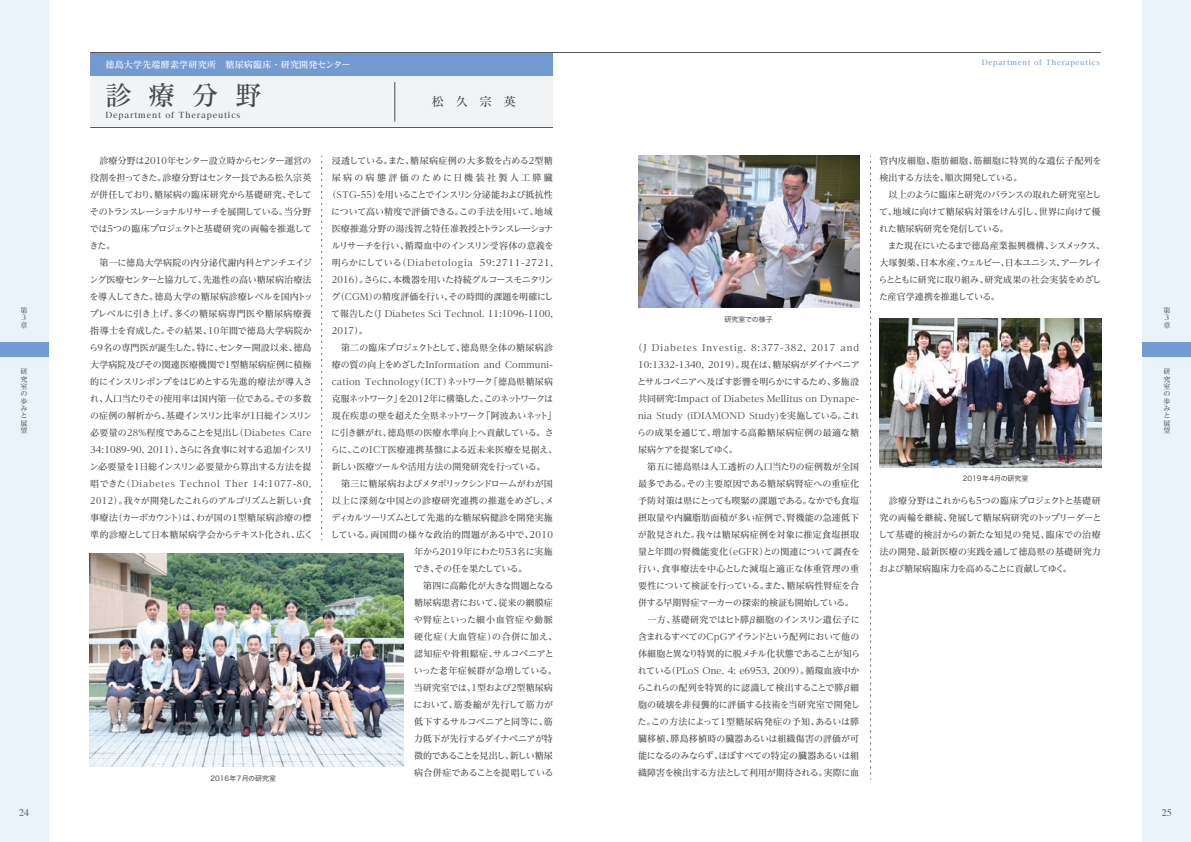
<style>
.page{position:relative;width:1191px;height:842px;background:#fff}
.page>*{position:absolute;margin:0;border:0;box-sizing:border-box;transform-origin:0 0}
.t1{font:500 26px "Reim Pro";color:#4b4c4d}
.t2{font:500 12px "Reim Pro";color:#4b4c4d}
.t3{font:10px "Times";color:#57585a}
.t4{font:500 9px/17px "Reim Pro";letter-spacing:-.005em;color:#4b4c4d}
.t5{font:500 9px "Reim Pro";letter-spacing:.015em;color:#4b4c4d}
.t6{font:500 9px "Reim Pro";letter-spacing:.025em;color:#4b4c4d}
.t7{font:500 9px "Reim Pro";letter-spacing:-.035em;color:#4b4c4d}
.t8{font:500 9px "Reim Pro";letter-spacing:-.065em;color:#4b4c4d}
.t9{font:500 9px "Reim Pro";letter-spacing:.08em;color:#4b4c4d}
.t10{font:500 9px "Reim Pro";letter-spacing:.03em;color:#4b4c4d}
.t11{font:500 9px "Reim Pro";letter-spacing:-.09em;color:#4b4c4d}
.t12{font:500 9px "Reim Pro";letter-spacing:-.025em;color:#4b4c4d}
.t13{font:500 9px "Reim Pro";letter-spacing:.04em;color:#4b4c4d}
.t14{font:500 9px "Reim Pro";letter-spacing:.025em;color:#fff}
.t15{font:500 9px "Reim Pro";letter-spacing:-.06em;color:#4b4c4d}
.t16{font:500 9px "Reim Pro";letter-spacing:-.05em;color:#4b4c4d}
.t17{font:500 9px "Reim Pro";letter-spacing:.035em;color:#4b4c4d}
.t18{font:500 9px "Reim Pro";letter-spacing:.265em;color:#4b4c4d}
.t19{font:500 9px "Reim Pro";letter-spacing:-.075em;color:#4b4c4d}
.t20{font:500 9px "Reim Pro";letter-spacing:.02em;color:#4b4c4d}
.t21{font:500 9px "Reim Pro";letter-spacing:.075em;color:#4b4c4d}
.t22{font:500 9px "Reim Pro";letter-spacing:-.03em;color:#4b4c4d}
.t23{font:500 9px "Reim Pro";letter-spacing:.06em;color:#4b4c4d}
.t24{font:500 9px "Reim Pro";letter-spacing:-.07em;color:#4b4c4d}
.t25{font:700 8px "Reim Pro";letter-spacing:.1em;color:#4b4c4d}
.t26{font:7px "Hira Kaku Std W4";color:#4b4c4d}
.t27{font:700 7px "Reim Pro";letter-spacing:.1em;color:#749bd1}
.t28{font:500 7px/7.4px "Reim Pro";color:#57585a;text-align:justify}
</style>
<div class="page">
<img style="left:89px;top:554px;width:314px;height:212px">
<img style="left:879px;top:318px;width:222px;height:149px">
<svg style="left:321px;top:156px;width:1px;height:384px"></svg>
<svg style="left:870px;top:156px;width:1px;height:623px"></svg>
<div style="left:90px;top:52px;width:463px;height:75px;background:#f2f3f4"></div>
<div style="left:90px;top:52px;width:463px;height:24px;background:#749bd1"></div>
<hr style="left:90px;top:127px;width:463px;height:1px;background:#57585a">
<hr style="left:90px;top:52px;width:1010px;height:1px;background:#57585a">
<hr style="left:394px;top:82px;width:1px;height:39px;background:#4b4c4d">
<img style="left:638px;top:156px;width:221px;height:152px">
<div style="left:1142px;top:0;width:49px;height:842px;background:#eaf3fa"></div>
<div style="left:1142px;top:343px;width:49px;height:14px;background:#749bd1"></div>
<div style="left:0;top:0;width:48px;height:842px;background:#eaf3fa"></div>
<div style="left:0;top:343px;width:48px;height:14px;background:#749bd1"></div>
<p class="t14" style="left:105px;top:57px;width:247px">徳島大学先端酵素学研究所　糖尿病臨床・研究開発センター</p>
<p class="t27" style="left:981px;top:56px;width:119px">Department of Therapeutics</p>
<h1 class="t1" style="left:105px;top:74px;width:157px">診 療 分 野</h1>
<p class="t25" style="left:105px;top:109px;width:136px">Department of Therapeutics</p>
<h2 class="t2" style="left:432px;top:91px;width:85px">松　久　宗　英</h2>
<p class="t4" style="left:89px;top:152px;width:225px">　診療分野は2010年センター設立時からセンター運営の役割を担ってきた。診療分野はセンター長である松久宗英が併任しており、糖尿病の臨床研究から基礎研究、そしてそのトランスレーショナルリサーチを展開している。当分野では5つの臨床プロジェクトと基礎研究の両輪を推進してきた。<br>　第一に徳島大学病院の内分泌代謝内科とアンチエイジング医療センターと協力して、先進性の高い糖尿病治療法を導入してきた。徳島大学の糖尿病診療レベルを国内トップレベルに引き上げ、多くの糖尿病専門医や糖尿病療養指導士を育成した。その結果、１０年間で徳島大学病院から9名の専門医が誕生した。特に、センター開設以来、徳島大学病院及びその関連医療機関で１型糖尿病症例に積極的にインスリンポンプをはじめとする先進的療法が導入され、人口当たりその使用率は国内第一位である。その多数の症例の解析から、基礎インスリン比率が１日総インスリン必要量の28％程度であることを見出し（Diabetes Care<br>34:1089-90, 2011）、さらに各食事に対する追加インスリン必要量を1日総インスリン必要量から算出する方法を提唱できた（Diabetes Technol Ther 14:1077-80,<br>2012）。我々が開発したこれらのアルゴリズムと新しい食事療法（カーボカウント）は、わが国の１型糖尿病診療の標準的診療として日本糖尿病学会からテキスト化され、広く</p>
<p class="t6" style="left:332px;top:153px;width:223px">浸透している。また、糖尿病症例の大多数を占める2型糖</p>
<p class="t4" style="left:878px;top:152px;width:228px">管内皮細胞、脂肪細胞、筋細胞に特異的な遺伝子配列を検出する方法を、順次開発している。<br>　以上のように臨床と研究のバランスの取れた研究室として、地域に向けて糖尿病対策をけん引し、世界に向けて優れた糖尿病研究を発信している。<br>　また現在にいたるまで徳島産業振興機構、シスメックス、大塚製薬、日本水産、ウェルビー、日本ユニシス、アークレイらとともに研究に取り組み、研究成果の社会実装をめざした産官学連携を推進している。</p>
<p class="t18" style="left:332px;top:170px;width:223px">尿病の病態評価のために日機装社製人工膵臓</p>
<p class="t8" style="left:327px;top:187px;width:227px">（STG-55）を用いることでインスリン分泌能および抵抗性</p>
<p class="t4" style="left:331px;top:203px;width:223px">について高い精度で評価できる。この手法を用いて、地域</p>
<p class="t5" style="left:332px;top:221px;width:223px">医療推進分野の湯浅智之特任准教授とトランスレ―ショナ</p>
<p class="t7" style="left:331px;top:238px;width:224px">ルリサーチを行い、循環血中のインスリン受容体の意義を</p>
<p class="t9" style="left:332px;top:255px;width:223px">明らかにしている（Diabetologia 59:2711-2721,</p>
<p class="t8" style="left:332px;top:272px;width:223px">2016）。さらに、本機器を用いた持続グルコースモニタリン</p>
<p class="t4" style="left:331px;top:288px;width:224px">グ（CGM）の精度評価を行い、その時間的課題を明確にし</p>
<p class="t4" style="left:331px;top:305px;width:223px">て報告した（J Diabetes Sci Technol. 11:1096-1100,</p>
<p class="t4" style="left:332px;top:322px;width:38px">2017）。</p>
<p class="t6" style="left:332px;top:340px;width:223px">　第二の臨床プロジェクトとして、徳島県全体の糖尿病診</p>
<p class="t5" style="left:332px;top:357px;width:223px">療の質の向上をめざしたInformation and Communi-</p>
<p class="t10" style="left:332px;top:374px;width:223px">cation Technology（ICT）ネットワーク「徳島県糖尿病</p>
<p class="t11" style="left:332px;top:391px;width:223px">克服ネットワーク」を2012年に構築した。このネットワークは</p>
<p class="t12" style="left:332px;top:408px;width:226px">現在疾患の壁を超えた全県ネットワーク「阿波あいネット」</p>
<p class="t4" style="left:331px;top:424px;width:224px">に引き継がれ、徳島県の医療水準向上へ貢献している。さ</p>
<p class="t13" style="left:331px;top:442px;width:228px">らに、このICT医療連携基盤による近未来医療を見据え、</p>
<p class="t7" style="left:332px;top:459px;width:215px">新しい医療ツールや活用方法の開発研究を行っている。</p>
<p class="t15" style="left:332px;top:476px;width:223px">　第三に糖尿病およびメタボリックシンドロームがわが国</p>
<p class="t17" style="left:332px;top:493px;width:224px">以上に深刻な中国との診療研究連携の推進をめざし、メ</p>
<p class="t16" style="left:331px;top:510px;width:223px">ディカルツーリズムとして先進的な糖尿病健診を開発実施</p>
<p class="t6" style="left:330px;top:527px;width:224px">している。両国間の様々な政治的問題がある中で、2010</p>
<p class="t4" style="left:414px;top:543px;width:140px">年から2019年にわたり53名に実施</p>
<p class="t24" style="left:414px;top:561px;width:115px">でき、その任を果たしている。</p>
<p class="t7" style="left:414px;top:578px;width:141px">　第四に高齢化が大きな問題となる</p>
<p class="t20" style="left:414px;top:595px;width:140px">糖尿病患者において、従来の網膜症</p>
<p class="t23" style="left:414px;top:612px;width:141px">や腎症といった細小血管症や動脈</p>
<p class="t21" style="left:414px;top:629px;width:145px">硬化症（大血管症）の合併に加え、</p>
<p class="t5" style="left:414px;top:646px;width:141px">認知症や骨粗鬆症、サルコペニアと</p>
<p class="t5" style="left:414px;top:663px;width:144px">いった老年症候群が急増している。</p>
<p class="t4" style="left:414px;top:679px;width:141px">当研究室では、1型および2型糖尿病</p>
<p class="t4" style="left:413px;top:696px;width:141px">において、筋委縮が先行して筋力が</p>
<p class="t4" style="left:414px;top:713px;width:140px">低下するサルコペニアと同等に、筋</p>
<p class="t4" style="left:414px;top:730px;width:141px">力低下が先行するダイナペニアが特</p>
<p class="t19" style="left:414px;top:748px;width:140px">徴的であることを見出し、新しい糖尿</p>
<p class="t22" style="left:414px;top:765px;width:141px">病合併症であることを提唱している</p>
<p class="t28" style="left:21px;top:306px;width:8px;line-height:7.7px;text-align:left">第<br>3章</p>
<p class="t28" style="left:1163px;top:306px;width:8px;line-height:7.7px;text-align:left">第<br>3章</p>
<p class="t26" style="left:724px;top:314px;width:50px">研究室での様子</p>
<p class="t4" style="left:637px;top:339px;width:224px;text-indent:-3px">（J Diabetes Investig. 8:377-382, 2017 and<br>10:1332-1340, 2019）。現在は、糖尿病がダイナペニアとサルコペニアへ及ぼす影響を明らかにするため、多施設共同研究：Impact of Diabetes Mellitus on Dynape&shy;nia Study (iDIAMOND Study)を実施している。これらの成果を通じて、増加する高齢糖尿病症例の最適な糖尿病ケアを提案してゆく。<br>　第五に徳島県は人工透析の人口当たりの症例数が全国最多である。その主要原因である糖尿病腎症への重症化予防対策は県にとっても喫緊の課題である。なかでも食塩摂取量や内臓脂肪面積が多い症例で、腎機能の急速低下が散見された。我々は糖尿病症例を対象に推定食塩摂取量と年間の腎機能変化（eGFR）との関連について調査を行い、食事療法を中心とした減塩と適正な体重管理の重要性について検証を行っている。また、糖尿病性腎症を合併する早期腎症マーカーの探索的検証も開始している。　　一方、基礎研究ではヒト膵β細胞のインスリン遺伝子に含まれるすべてのＣpGアイランドという配列において他の体細胞と異なり特異的に脱メチル化状態であることが知られている（PLoS One. 4: e6953, 2009）。循環血液中からこれらの配列を特異的に認識して検出することで膵β細胞の破壊を非侵襲的に評価する技術を当研究室で開発した。この方法によって１型糖尿病発症の予知、あるいは膵臓移植、膵島移植時の臓器あるいは組織傷害の評価が可能になるのみならず、ほぼすべての特定の臓器あるいは組織障害を検出する方法として利用が期待される。実際に血</p>
<p class="t28" style="left:21px;top:367px;width:8px">研究室の歩みと展望</p>
<p class="t28" style="left:1163px;top:367px;width:8px">研究室の歩みと展望</p>
<p class="t26" style="left:962px;top:473px;width:67px">2019年4月の研究室</p>
<p class="t4" style="left:878px;top:492px;width:225px;text-align:justify">　診療分野はこれからも5つの臨床プロジェクトと基礎研究の両輪を継続、発展して糖尿病研究のトップリーダーとして基礎的検討からの新たな知見の発見、臨床での治療法の開発、最新医療の実践を通して徳島県の基礎研究力および糖尿病臨床力を高めることに貢献してゆく。</p>
<p class="t26" style="left:210px;top:773px;width:67px">2016年7月の研究室</p>
<p class="t3" style="left:19px;top:803px;width:11px">24</p>
<p class="t3" style="left:1161px;top:803px;width:11px">25</p>
</div>
